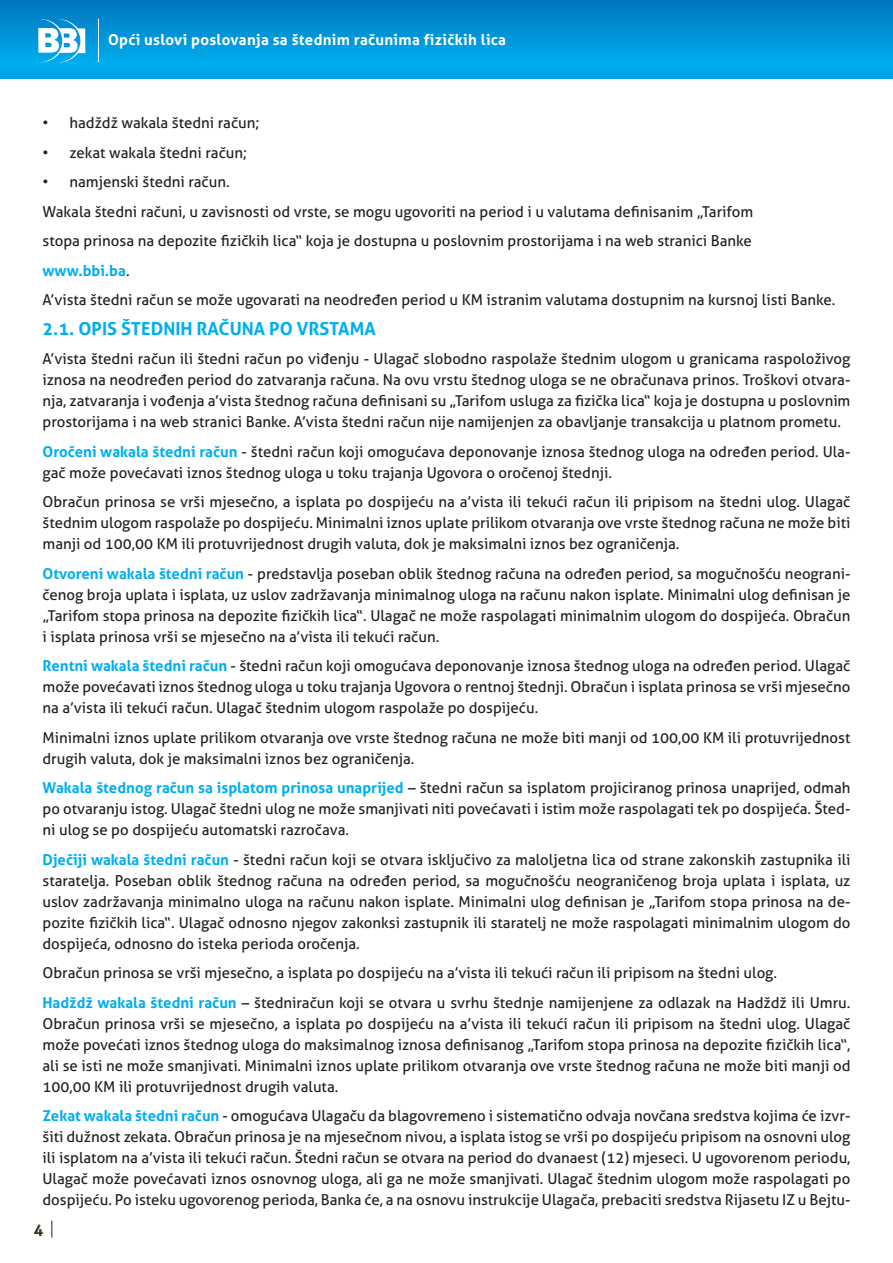
<style>
.page{position:relative;width:893px;height:1263px;background:#fff}
.page>*{position:absolute;margin:0;border:0;box-sizing:border-box;transform-origin:0 0}
.t1{font:700 18px "Aller";color:#00aeef}
.t2{font:15px/21px "Aller";color:#231f20;text-align:justify}
.t3{font:700 15px "Aller";letter-spacing:.02em;color:#fff}
.t4{font:700 15px "Aller";color:#00aeef}
.s1{font-weight:400;color:#231f20}
.s2{font-weight:700;color:#00aeef}
</style>
<div class="page">
<div style="left:0;top:0;width:893px;height:79px;background:linear-gradient(to bottom,#0079c2,#00b2f2)"></div>
<svg style="left:38px;top:19px;width:48px;height:44px"></svg>
<hr style="left:98px;top:19px;width:1px;height:43px;background:#fff">
<svg style="left:34px;top:1224px;width:9px;height:12px"></svg>
<svg style="left:51px;top:1220px;width:1px;height:17px"></svg>
<p class="t3" style="left:108px;top:31px;width:400px">Opći uslovi poslovanja sa štednim računima fizičkih lica</p>
<p class="t2" style="left:43px;top:112px;width:218px">• hadždž wakala štedni račun;</p>
<p class="t2" style="left:43px;top:142px;width:206px">• zekat wakala štedni račun;</p>
<p class="t2" style="left:43px;top:171px;width:189px">• namjenski štedni račun.</p>
<p class="t2" style="left:43px;top:201px;width:712px">Wakala štedni računi, u zavisnosti od vrste, se mogu ugovoriti na period i u valutama definisanim „Tarifom</p>
<p class="t2" style="left:43px;top:230px;width:711px">stopa prinosa na depozite fizičkih lica“ koja je dostupna u poslovnim prostorijama i na web stranici Banke</p>
<p class="t4" style="left:43px;top:261px;width:89px">www.bbi.ba<span class="s1">.</span></p>
<p class="t2" style="left:43px;top:289px;width:794px">A’vista štedni račun se može ugovarati na neodređen period u KM istranim valutama dostupnim na kursnoj listi Banke.</p>
<p class="t1" style="left:43px;top:317px;width:335px">2.1. OPIS ŠTEDNIH RAČUNA PO VRSTAMA</p>
<p class="t2" style="left:43px;top:348px;width:809px">A’vista štedni račun ili štedni račun po viđenju - Ulagač slobodno raspolaže štednim ulogom u granicama raspoloživog iznosa na neodređen period do zatvaranja računa. Na ovu vrstu štednog uloga se ne obračunava prinos. Troškovi otvara&shy;nja, zatvaranja i vođenja a’vista štednog računa definisani su „Tarifom usluga za fizička lica“ koja je dostupna u poslovnim prostorijama i na web stranici Banke. A’vista štedni račun nije namijenjen za obavljanje transakcija u platnom prometu.</p>
<p class="t2" style="left:43px;top:441px;width:809px"><span class="s2">Oročeni wakala štedni račun</span> - štedni račun koji omogućava deponovanje iznosa štednog uloga na određen period. Ula&shy;gač može povećavati iznos štednog uloga u toku trajanja Ugovora o oročenoj štednji.</p>
<p class="t2" style="left:43px;top:491px;width:809px">Obračun prinosa se vrši mjesečno, a isplata po dospijeću na a’vista ili tekući račun ili pripisom na štedni ulog. Ulagač štednim ulogom raspolaže po dospijeću. Minimalni iznos uplate prilikom otvaranja ove vrste štednog računa ne može biti manji od 100,00 KM ili protuvrijednost drugih valuta, dok je maksimalni iznos bez ograničenja.</p>
<p class="t2" style="left:43px;top:563px;width:809px"><span class="s2">Otvoreni wakala štedni račun</span> - predstavlja poseban oblik štednog računa na određen period, sa mogučnošću neograni&shy;čenog broja uplata i isplata, uz uslov zadržavanja minimalnog uloga na računu nakon isplate. Minimalni ulog definisan je „Tarifom stopa prinosa na depozite fizičkih lica“. Ulagač ne može raspolagati minimalnim ulogom do dospijeća. Obračun i isplata prinosa vrši se mjesečno na a’vista ili tekući račun.</p>
<p class="t2" style="left:43px;top:655px;width:809px"><span class="s2">Rentni wakala štedni račun</span> - štedni račun koji omogućava deponovanje iznosa štednog uloga na određen period. Ulagač može povećavati iznos štednog uloga u toku trajanja Ugovora o rentnoj štednji. Obračun i isplata prinosa se vrši mjesečno na a’vista ili tekući račun. Ulagač štednim ulogom raspolaže po dospijeću.</p>
<p class="t2" style="left:43px;top:727px;width:809px">Minimalni iznos uplate prilikom otvaranja ove vrste štednog računa ne može biti manji od 100,00 KM ili protuvrijednost drugih valuta, dok je maksimalni iznos bez ograničenja.</p>
<p class="t2" style="left:43px;top:777px;width:809px"><span class="s2">Wakala štednog račun sa isplatom prinosa unaprijed</span> – štedni račun sa isplatom projiciranog prinosa unaprijed, odmah po otvaranju istog. Ulagač štedni ulog ne može smanjivati niti povećavati i istim može raspolagati tek po dospijeća. Šted&shy;ni ulog se po dospijeću automatski razročava.</p>
<p class="t2" style="left:43px;top:849px;width:809px"><span class="s2">Dječiji wakala štedni račun</span> - štedni račun koji se otvara isključivo za maloljetna lica od strane zakonskih zastupnika ili staratelja. Poseban oblik štednog računa na određen period, sa mogučnošću neograničenog broja uplata i isplata, uz uslov zadržavanja minimalno uloga na računu nakon isplate. Minimalni ulog definisan je „Tarifom stopa prinosa na de&shy;pozite fizičkih lica“. Ulagač odnosno njegov zakonksi zastupnik ili staratelj ne može raspolagati minimalnim ulogom do dospijeća, odnosno do isteka perioda oročenja.</p>
<p class="t2" style="left:43px;top:962px;width:736px">Obračun prinosa se vrši mjesečno, a isplata po dospijeću na a’vista ili tekući račun ili pripisom na štedni ulog.</p>
<p class="t2" style="left:43px;top:992px;width:809px"><span class="s2">Hadždž wakala štedni račun</span> – štedniračun koji se otvara u svrhu štednje namijenjene za odlazak na Hadždž ili Umru.<br>Obračun prinosa vrši se mjesečno, a isplata po dospijeću na a’vista ili tekući račun ili pripisom na štedni ulog. Ulagač može povećati iznos štednog uloga do maksimalnog iznosa definisanog „Tarifom stopa prinosa na depozite fizičkih lica“, ali se isti ne može smanjivati. Minimalni iznos uplate prilikom otvaranja ove vrste štednog računa ne može biti manji od 100,00 KM ili protuvrijednost drugih valuta.</p>
<p class="t2" style="left:43px;top:1105px;width:809px"><span class="s2">Zekat wakala štedni račun</span> - omogućava Ulagaču da blagovremeno i sistematično odvaja novčana sredstva kojima će izvr&shy;šiti dužnost zekata. Obračun prinosa je na mjesečnom nivou, a isplata istog se vrši po dospijeću pripisom na osnovni ulog ili isplatom na a’vista ili tekući račun. Štedni račun se otvara na period do dvanaest (12) mjeseci. U ugovorenom periodu, Ulagač može povećavati iznos osnovnog uloga, ali ga ne može smanjivati. Ulagač štednim ulogom može raspolagati po dospijeću. Po isteku ugovorenog perioda, Banka će, a na osnovu instrukcije Ulagača, prebaciti sredstva Rijasetu IZ u Bejtu-</p>
<p class="t2" style="left:34px;top:1219px;width:10px">4</p>
</div>
